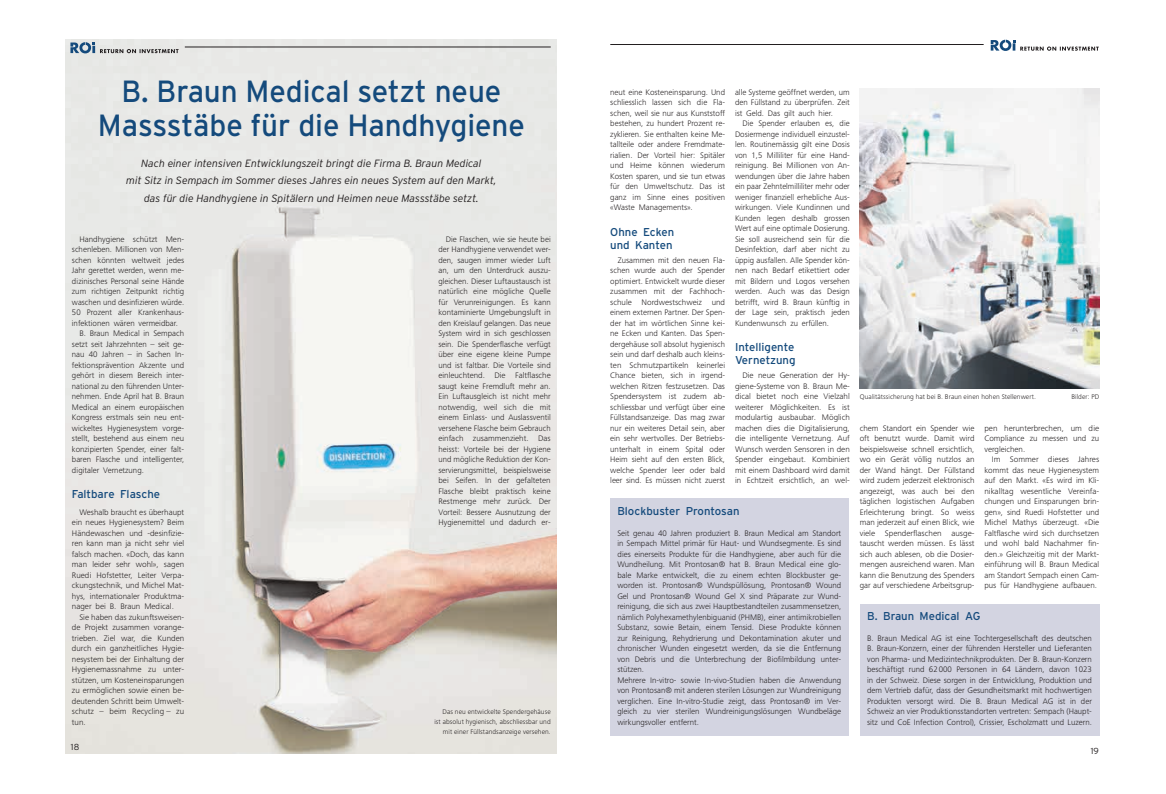
<style>
.page{position:relative;width:1166px;height:794px;background:#fff}
.page>*{position:absolute;margin:0;border:0;box-sizing:border-box;transform-origin:0 0}
.t1{font:30.62px/33.2px "Interstate";letter-spacing:-.005em;color:#144a7c;text-align:center}
.t2{font:11.38px/13.1px "Interstate";color:#144a7c}
.t3{font:italic 300 10.5px/17.5px "Interstate";color:#231f20;text-align:center}
.t4{font:300 8.75px "Interstate";color:#231f20}
.t5{font:300 8.31px/10.5px "Frutiger Next Pro";color:#231f20;text-align:justify}
.t6{font:300 7px/9.6px "Frutiger Next Pro";letter-spacing:.01em;color:#231f20;text-align:right}
</style>
<div class="page">
<svg style="left:990px;top:40px;width:109px;height:11px"></svg>
<hr style="left:610px;top:44px;width:373px;height:1px;background:#231f20">
<img style="left:66px;top:39px;width:490px;height:715px">
<svg style="left:70px;top:42px;width:108px;height:11px"></svg>
<hr style="left:185px;top:47px;width:366px;height:1px;background:#231f20">
<div style="left:860px;top:603px;width:239px;height:132px;background:#d3d4e1"></div>
<div style="left:610px;top:498px;width:239px;height:238px;background:#d3d4e1"></div>
<img style="left:860px;top:88px;width:239px;height:301px">
<h1 class="t1" style="left:98px;top:75px;width:428px">B. Braun Medical setzt neue<br>Massstäbe für die Handhygiene</h1>
<p class="t3" style="left:126px;top:154px;width:372px">Nach einer intensiven Entwicklungszeit bringt die Firma B. Braun Medical<br>mit Sitz in Sempach im Sommer dieses Jahres ein neues System auf den Markt, das für die Handhygiene in Spitälern und Heimen neue Massstäbe setzt.</p>
<p class="t5" style="left:79px;top:234px;width:106px">Handhygiene schützt Men-</p>
<p class="t5" style="left:72px;top:244px;width:114px">schenleben. Millionen von Men-</p>
<p class="t5" style="left:72px;top:255px;width:114px">schen könnten weltweit jedes</p>
<p class="t5" style="left:72px;top:265px;width:114px">Jahr gerettet werden, wenn me-</p>
<p class="t5" style="left:72px;top:276px;width:114px">dizinisches Personal seine Hände</p>
<p class="t5" style="left:72px;top:286px;width:114px">zum richtigen Zeitpunkt richtig</p>
<p class="t5" style="left:72px;top:297px;width:114px">waschen und desinfizieren würde.</p>
<p class="t5" style="left:72px;top:307px;width:114px">50 Prozent aller Krankenhaus-</p>
<p class="t5" style="left:72px;top:318px;width:108px">infektionen wären vermeidbar.</p>
<p class="t5" style="left:79px;top:328px;width:106px">B. Braun Medical in Sempach</p>
<p class="t5" style="left:72px;top:339px;width:114px">setzt seit Jahrzehnten – seit ge-</p>
<p class="t5" style="left:72px;top:349px;width:114px">nau 40 Jahren – in Sachen In-</p>
<p class="t5" style="left:72px;top:360px;width:114px">fektionsprävention Akzente und</p>
<p class="t5" style="left:72px;top:370px;width:114px">gehört in diesem Bereich inter-</p>
<p class="t5" style="left:72px;top:381px;width:114px">national zu den führenden Unter-</p>
<p class="t5" style="left:72px;top:391px;width:114px">nehmen. Ende April hat B. Braun</p>
<p class="t5" style="left:72px;top:402px;width:114px">Medical an einem europäischen</p>
<p class="t5" style="left:72px;top:412px;width:114px">Kongress erstmals sein neu ent-</p>
<p class="t5" style="left:72px;top:423px;width:114px">wickeltes Hygienesystem vorge-</p>
<p class="t5" style="left:72px;top:433px;width:114px">stellt, bestehend aus einem neu</p>
<p class="t5" style="left:72px;top:444px;width:114px">konzipierten Spender, einer falt-</p>
<p class="t5" style="left:72px;top:454px;width:114px">baren Flasche und intelligenter,</p>
<p class="t5" style="left:72px;top:465px;width:74px">digitaler Vernetzung.</p>
<h2 class="t2" style="left:72px;top:488px;width:90px">Faltbare Flasche</h2>
<p class="t5" style="left:72px;top:507px;width:114px;text-indent:7px">Weshalb braucht es überhaupt ein neues Hygienesystem? Beim Händewaschen und -desinfizie&shy;ren kann man ja nicht sehr viel falsch machen. «Doch, das kann man leider sehr wohl», sagen Ruedi Hofstetter, Leiter Verpa&shy;ckungstechnik, und Michel Mat&shy;hys, internationaler Produktma&shy;nager bei B. Braun Medical.</p>
<p class="t5" style="left:72px;top:612px;width:114px;text-indent:7px">Sie haben das zukunftsweisen&shy;de Projekt zusammen vorange&shy;trieben. Ziel war, die Kunden durch ein ganzheitliches Hygie&shy;nesystem bei der Einhaltung der Hygienemassnahme zu unter&shy;stützen, um Kosteneinsparungen zu ermöglichen sowie einen be&shy;deutenden Schritt beim Umwelt&shy;schutz – beim Recycling – zu tun.</p>
<p class="t5" style="left:438px;top:234px;width:114px;text-indent:7px">Die Flaschen, wie sie heute bei der Handhygiene verwendet wer&shy;den, saugen immer wieder Luft an, um den Unterdruck auszu&shy;gleichen. Dieser Luftaustausch ist natürlich eine mögliche Quelle für Verunreinigungen. Es kann kontaminierte Umgebungsluft in den Kreislauf gelangen. Das neue System wird in sich geschlossen sein. Die Spenderflasche verfügt über eine eigene kleine Pumpe und ist faltbar. Die Vorteile sind einleuchtend. Die Faltflasche saugt keine Fremdluft mehr an.<br>Ein Luftausgleich ist nicht mehr notwendig, weil sich die mit einem Einlass- und Auslassventil versehene Flasche beim Gebrauch einfach zusammenzieht. Das heisst: Vorteile bei der Hygiene und mögliche Reduktion der Kon&shy;servierungsmittel, beispielsweise bei Seifen. In der gefalteten Flasche bleibt praktisch keine Restmenge mehr zurück. Der Vorteil: Bessere Ausnutzung der Hygienemittel und dadurch er-</p>
<p class="t6" style="left:434px;top:707px;width:118px">Das neu entwickelte Spendergehäuse ist absolut hygienisch, abschliessbar und mit einer Füllstandsanzeige versehen.</p>
<p class="t4" style="left:71px;top:741px;width:10px">18</p>
<p class="t5" style="left:610px;top:87px;width:116px">neut eine Kosteneinsparung. Und schliesslich lassen sich die Fla&shy;schen, weil sie nur aus Kunststoff bestehen, zu hundert Prozent re&shy;zyklieren. Sie enthalten keine Me&shy;tallteile oder andere Fremdmate&shy;rialien. Der Vorteil hier: Spitäler und Heime können wiederum Kosten sparen, und sie tun etwas für den Umweltschutz. Das ist ganz im Sinne eines positiven «Waste Managements».</p>
<h2 class="t2" style="left:610px;top:225px;width:65px">Ohne Ecken und Kanten</h2>
<p class="t5" style="left:610px;top:255px;width:116px;text-indent:7px">Zusammen mit den neuen Fla&shy;schen wurde auch der Spender optimiert. Entwickelt wurde dieser zusammen mit der Fachhoch&shy;schule Nordwestschweiz und einem externen Partner. Der Spen&shy;der hat im wörtlichen Sinne kei&shy;ne Ecken und Kanten. Das Spen&shy;dergehäuse soll absolut hygienisch sein und darf deshalb auch kleins&shy;ten Schmutzpartikeln keinerlei Chance bieten, sich in irgend&shy;welchen Ritzen festzusetzen. Das Spendersystem ist zudem ab&shy;schliessbar und verfügt über eine Füllstandsanzeige. Das mag zwar nur ein weiteres Detail sein, aber ein sehr wertvolles. Der Betriebs&shy;unterhalt in einem Spital oder Heim sieht auf den ersten Blick, welche Spender leer oder bald leer sind. Es müssen nicht zuerst</p>
<p class="t5" style="left:735px;top:87px;width:116px">alle Systeme geöffnet werden, um den Füllstand zu überprüfen. Zeit ist Geld. Das gilt auch hier.</p>
<p class="t5" style="left:735px;top:118px;width:116px;text-indent:7px">Die Spender erlauben es, die Dosiermenge individuell einzustel&shy;len. Routinemässig gilt eine Dosis von 1,5 Milliliter für eine Hand&shy;reinigung. Bei Millionen von An&shy;wendungen über die Jahre haben ein paar Zehntelmilliliter mehr oder weniger finanziell erhebliche Aus&shy;wirkungen. Viele Kundinnen und Kunden legen deshalb grossen Wert auf eine optimale Dosierung.<br>Sie soll ausreichend sein für die Desinfektion, darf aber nicht zu üppig ausfallen. Alle Spender kön&shy;nen nach Bedarf etikettiert oder mit Bildern und Logos versehen werden. Auch was das Design betrifft, wird B. Braun künftig in der Lage sein, praktisch jeden Kundenwunsch zu erfüllen.</p>
<h2 class="t2" style="left:735px;top:341px;width:62px">Intelligente<br>Vernetzung</h2>
<p class="t5" style="left:735px;top:370px;width:116px;text-indent:7px">Die neue Generation der Hy&shy;giene-Systeme von B. Braun Me&shy;dical bietet noch eine Vielzahl weiterer Möglichkeiten. Es ist modulartig ausbaubar. Möglich machen dies die Digitalisierung, die intelligente Vernetzung. Auf Wunsch werden Sensoren in den Spender eingebaut. Kombiniert mit einem Dashboard wird damit in Echtzeit ersichtlich, an wel-</p>
<h2 class="t2" style="left:617px;top:504px;width:124px">Blockbuster Prontosan</h2>
<p class="t5" style="left:617px;top:528px;width:225px;text-align:left">Seit genau 40 Jahren produziert B. Braun Medical am Standort in Sempach Mittel primär für Haut- und Wundsegmente. Es sind dies einerseits Produkte für die Handhygiene, aber auch für die Wundheilung. Mit Prontosan® hat B. Braun Medical eine glo&shy;bale Marke entwickelt, die zu einem echten Blockbuster ge&shy;worden ist. Prontosan® Wundspüllösung, Prontosan® Wound Gel und Prontosan® Wound Gel X sind Präparate zur Wund&shy;reinigung, die sich aus zwei Hauptbestandteilen zusammensetzen, nämlich Polyhexamethylenbiguanid (PHMB), einer antimikrobiellen Substanz, sowie Betain, einem Tensid. Diese Produkte können zur Reinigung, Rehydrierung und Dekontamination akuter und chronischer Wunden eingesetzt werden, da sie die Entfernung von Debris und die Unterbrechung der Biofilmbildung unter&shy;stützen.<br>Mehrere In-vitro- sowie In-vivo-Studien haben die Anwendung von Prontosan® mit anderen sterilen Lösungen zur Wundreinigung verglichen. Eine In-vitro-Studie zeigt, dass Prontosan® im Ver&shy;gleich zu vier sterilen Wundreinigungslösungen Wundbeläge wirkungsvoller entfernt.</p>
<p class="t6" style="left:860px;top:392px;width:178px">Qualitätssicherung hat bei B. Braun einen hohen Stellenwert.</p>
<p class="t6" style="left:1071px;top:392px;width:29px">Bilder: PD</p>
<p class="t5" style="left:860px;top:423px;width:116px">chem Standort ein Spender wie oft benutzt wurde. Damit wird beispielsweise schnell ersichtlich, wo ein Gerät völlig nutzlos an der Wand hängt. Der Füllstand wird zudem jederzeit elektronisch angezeigt, was auch bei den täglichen logistischen Aufgaben Erleichterung bringt. So weiss man jederzeit auf einen Blick, wie viele Spenderflaschen ausge&shy;tauscht werden müssen. Es lässt sich auch ablesen, ob die Dosier&shy;mengen ausreichend waren. Man kann die Benutzung des Spenders gar auf verschiedene Arbeitsgrup-</p>
<p class="t5" style="left:984px;top:423px;width:116px">pen herunterbrechen, um die Compliance zu messen und zu vergleichen.</p>
<p class="t5" style="left:984px;top:454px;width:116px;text-indent:7px">Im Sommer dieses Jahres kommt das neue Hygienesystem auf den Markt. «Es wird im Kli&shy;nikalltag wesentliche Vereinfa&shy;chungen und Einsparungen brin&shy;gen», sind Ruedi Hofstetter und Michel Mathys überzeugt. «Die Faltflasche wird sich durchsetzen und wohl bald Nachahmer fin&shy;den.» Gleichzeitig mit der Markt&shy;einführung will B. Braun Medical am Standort Sempach einen Cam&shy;pus für Handhygiene aufbauen.</p>
<h2 class="t2" style="left:867px;top:609px;width:115px">B. Braun Medical AG</h2>
<p class="t5" style="left:867px;top:633px;width:226px">B. Braun Medical AG ist eine Tochtergesellschaft des deutschen B. Braun-Konzern, einer der führenden Hersteller und Lieferanten von Pharma- und Medizintechnikprodukten. Der B. Braun-Konzern beschäftigt rund 62000 Personen in 64 Ländern, davon 1023 in der Schweiz. Diese sorgen in der Entwicklung, Produktion und dem Vertrieb dafür, dass der Gesundheitsmarkt mit hochwertigen Produkten versorgt wird. Die B. Braun Medical AG ist in der Schweiz an vier Produktionsstandorten vertreten: Sempach (Haupt&shy;sitz und CoE Infection Control), Crissier, Escholzmatt und Luzern.</p>
<p class="t4" style="left:1091px;top:746px;width:10px">19</p>
</div>
